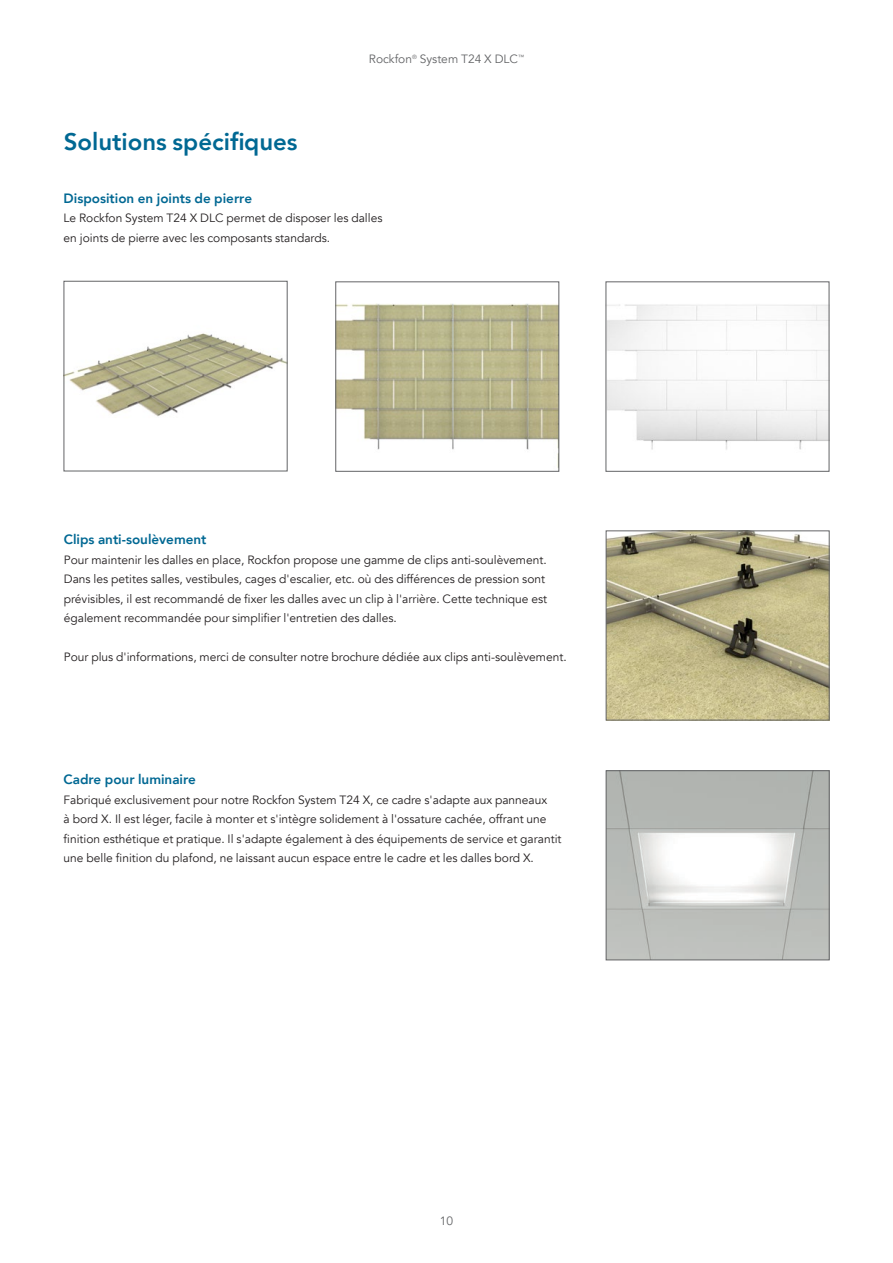
<style>
.page{position:relative;width:893px;height:1263px;background:#fff}
.page>*{position:absolute;margin:0;border:0;box-sizing:border-box;transform-origin:0 0}
.t1{font:800 24px "Avenir";color:#006893}
.t2{font:800 13.5px "Avenir";color:#006893}
.t3{font:12px/19.5px "Avenir";color:#231f20}
.t4{font:12px "Avenir";color:#636466}
</style>
<div class="page">
<img style="left:66px;top:333px;width:219px;height:84px">
<img style="left:338px;top:303px;width:219px;height:147px">
<img style="left:608px;top:304px;width:219px;height:146px">
<img style="left:608px;top:772px;width:219px;height:186px">
<div style="left:606px;top:770px;width:223px;height:190px;border:1px solid #636466"></div>
<img style="left:608px;top:533px;width:219px;height:185px">
<div style="left:606px;top:531px;width:223px;height:189px;border:1px solid #636466"></div>
<h1 class="t1" style="left:64px;top:123px;width:235px">Solutions spécifiques</h1>
<p class="t4" style="left:369px;top:52px;width:157px">Rockfon<sup>®</sup> System T24 X DLC<sup>™</sup></p>
<p class="t2" style="left:64px;top:188px;width:190px">Disposition en joints de pierre</p>
<p class="t3" style="left:64px;top:209px;width:320px">Le Rockfon System T24 X DLC permet de disposer les dalles en joints de pierre avec les composants standards.</p>
<p class="t2" style="left:64px;top:529px;width:144px">Clips anti-soulèvement</p>
<p class="t3" style="left:64px;top:550px;width:485px">Pour maintenir les dalles en place, Rockfon propose une gamme de clips anti-soulèvement.<br>Dans les petites salles, vestibules, cages d'escalier, etc. où des différences de pression sont prévisibles, il est recommandé de fixer les dalles avec un clip à l'arrière. Cette technique est également recommandée pour simplifier l'entretien des dalles.</p>
<p class="t3" style="left:64px;top:647px;width:505px">Pour plus d'informations, merci de consulter notre brochure dédiée aux clips anti-soulèvement.</p>
<p class="t2" style="left:64px;top:769px;width:134px">Cadre pour luminaire</p>
<p class="t3" style="left:64px;top:790px;width:499px">Fabriqué exclusivement pour notre Rockfon System T24 X, ce cadre s'adapte aux panneaux<br>à bord X. Il est léger, facile à monter et s'intègre solidement à l'ossature cachée, offrant une finition esthétique et pratique. Il s'adapte également à des équipements de service et garantit une belle finition du plafond, ne laissant aucun espace entre le cadre et les dalles bord X.</p>
<p class="t4" style="left:440px;top:1213px;width:15px">10</p>
</div>
